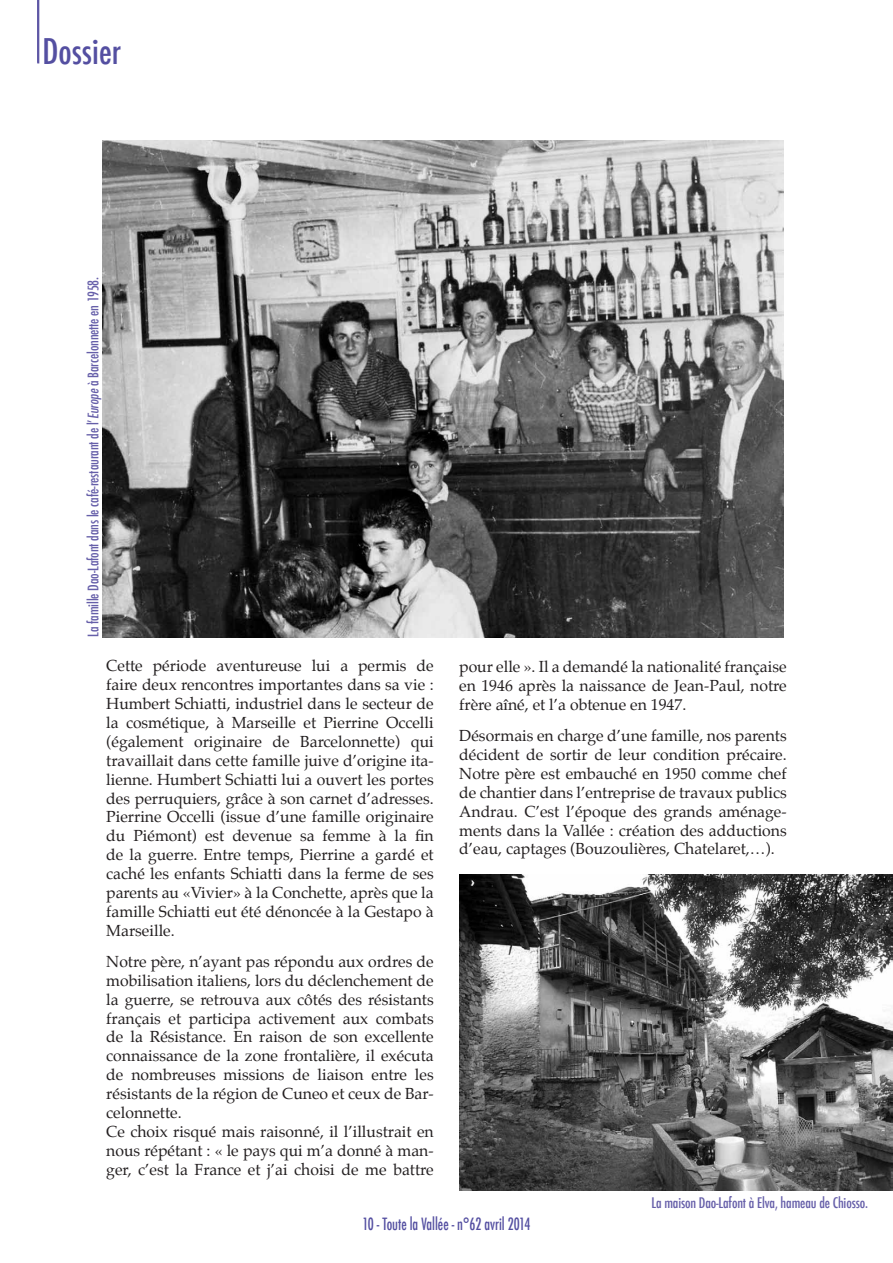
<style>
.page{position:relative;width:893px;height:1263px;background:#fff}
.page>*{position:absolute;margin:0;border:0;box-sizing:border-box;transform-origin:0 0}
.t1{font:500 condensed 34.5px "Futura";color:#544fa1}
.t2{font:500 condensed 16.5px "Futura";color:#544fa1;scale:.88 1}
.t3{font:15.75px/18.9px "Palatino";color:#231f20;text-align:justify}
.t4{font:500 condensed 14.25px "Futura";letter-spacing:-.01em;color:#665fa9}
</style>
<div class="page">
<svg style="left:37px;top:0;width:2px;height:63px"></svg>
<img style="left:459px;top:874px;width:434px;height:317px">
<img style="left:103px;top:140px;width:680px;height:497px">
<p class="t1" style="left:43px;top:29px;width:80px">Dossier</p>
<p class="t4" style="left:84px;top:637px;width:361px;rotate:-90deg">La famille Dao-Lafont dans le café-restaurant de l’Europe à Barcelonnette en 1958.</p>
<p class="t3" style="left:106px;top:656px;width:329px">Cette période aventureuse lui a permis de faire deux rencontres importantes dans sa vie :<br>Humbert Schiatti, industriel dans le secteur de la cosmétique, à Marseille et Pierrine Occelli (également originaire de Barcelonnette) qui travaillait dans cette famille juive d’origine ita&shy;lienne. Humbert Schiatti lui a ouvert les portes des perruquiers, grâce à son carnet d’adresses.<br>Pierrine Occelli (issue d’une famille originaire du Piémont) est devenue sa femme à la fin de la guerre. Entre temps, Pierrine a gardé et caché les enfants Schiatti dans la ferme de ses parents au «Vivier» à la Conchette, après que la famille Schiatti eut été dénoncée à la Gestapo à Marseille.</p>
<p class="t3" style="left:106px;top:952px;width:329px">Notre père, n’ayant pas répondu aux ordres de mobilisation italiens, lors du déclenchement de la guerre, se retrouva aux côtés des résistants français et participa activement aux combats de la Résistance. En raison de son excellente connaissance de la zone frontalière, il exécuta de nombreuses missions de liaison entre les résistants de la région de Cuneo et ceux de Bar&shy;celonnette.</p>
<p class="t3" style="left:106px;top:1122px;width:329px">Ce choix risqué mais raisonné, il l’illustrait en nous répétant : « le pays qui m’a donné à man&shy;ger, c’est la France et j’ai choisi de me battre</p>
<p class="t3" style="left:459px;top:657px;width:329px">pour elle ». Il a demandé la nationalité française en 1946 après la naissance de Jean-Paul, notre frère aîné, et l’a obtenue en 1947.</p>
<p class="t3" style="left:459px;top:726px;width:329px">Désormais en charge d’une famille, nos parents décident de sortir de leur condition précaire.<br>Notre père est embauché en 1950 comme chef de chantier dans l’entreprise de travaux publics Andrau. C’est l’époque des grands aménage&shy;ments dans la Vallée : création des adductions d’eau, captages (Bouzoulières, Chatelaret,…).</p>
<p class="t4" style="left:651px;top:1193px;width:218px">La maison Dao-Lafont à Elva, hameau de Chiosso.</p>
<p class="t2" style="left:362px;top:1214px;width:192px">10 - Toute la Vallée - n°62 avril 2014</p>
</div>
